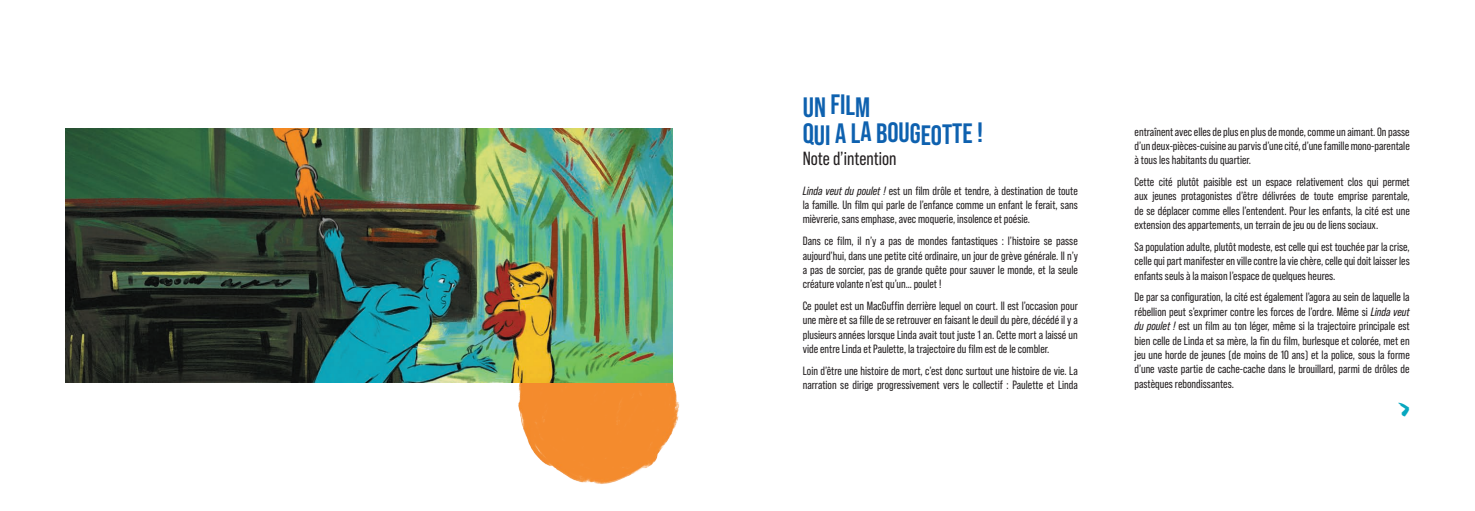
<style>
.page{position:relative;width:1475px;height:511px;background:#fff}
.page>*{position:absolute;margin:0;border:0;box-sizing:border-box;transform-origin:0 0}
.t1{font:italic 35px "Flood";color:#07a7bf;scale:.8 1}
.t2{font:700 28px "Bebas Neue Pro";color:#0e61af}
.t3{font:19px "Bebas Neue Pro";color:#231f20}
.t4{font:12px/14.4px "Bebas Neue Pro";color:#231f20;text-align:justify}
.s1{font-style:italic}
</style>
<div class="page">
<img style="left:494px;top:294px;width:186px;height:190px">
<img style="left:65px;top:128px;width:607px;height:254px">
<p class="t2" style="left:802px;top:90px;width:69px">UN FILM</p>
<p class="t2" style="left:802px;top:117px;width:182px">QUI A LA BOUGEOTTE !</p>
<p class="t3" style="left:802px;top:147px;width:95px">Note d’intention</p>
<p class="t4" style="left:802px;top:183px;width:276px"><span class="s1">Linda veut du poulet !</span> est un film drôle et tendre, à destination de toute la famille. Un film qui parle de l’enfance comme un enfant le ferait, sans mièvrerie, sans emphase, avec moquerie, insolence et poésie.</p>
<p class="t4" style="left:802px;top:233px;width:277px">Dans ce film, il n’y a pas de mondes fantastiques : l’histoire se passe aujourd’hui, dans une petite cité ordinaire, un jour de grève générale. Il n’y a pas de sorcier, pas de grande quête pour sauver le monde, et la seule créature volante n’est qu’un… poulet !</p>
<p class="t4" style="left:802px;top:298px;width:276px">Ce poulet est un MacGuffin derrière lequel on court. Il est l’occasion pour une mère et sa fille de se retrouver en faisant le deuil du père, décédé il y a plusieurs années lorsque Linda avait tout juste 1 an. Cette mort a laissé un vide entre Linda et Paulette, la trajectoire du film est de le combler.</p>
<p class="t4" style="left:802px;top:363px;width:277px">Loin d’être une histoire de mort, c’est donc surtout une histoire de vie. La narration se dirige progressivement vers le collectif : Paulette et Linda</p>
<p class="t4" style="left:1134px;top:124px;width:276px">entraînent avec elles de plus en plus de monde, comme un aimant. On passe d’un deux-pièces-cuisine au parvis d’une cité, d’une famille mono-parentale à tous les habitants du quartier.</p>
<p class="t4" style="left:1134px;top:174px;width:277px">Cette cité plutôt paisible est un espace relativement clos qui permet aux jeunes protagonistes d’être délivrées de toute emprise parentale, de se déplacer comme elles l’entendent. Pour les enfants, la cité est une extension des appartements, un terrain de jeu ou de liens sociaux.</p>
<p class="t4" style="left:1134px;top:239px;width:277px">Sa population adulte, plutôt modeste, est celle qui est touchée par la crise, celle qui part manifester en ville contre la vie chère, celle qui doit laisser les enfants seuls à la maison l’espace de quelques heures.</p>
<p class="t4" style="left:1134px;top:289px;width:277px">De par sa configuration, la cité est également l’agora au sein de laquelle la rébellion peut s’exprimer contre les forces de l’ordre. Même si <span class="s1">Linda veut du poulet !</span> est un film au ton léger, même si la trajectoire principale est bien celle de Linda et sa mère, la fin du film, burlesque et colorée, met en jeu une horde de jeunes (de moins de 10 ans) et la police, sous la forme d’une vaste partie de cache-cache dans le brouillard, parmi de drôles de pastèques rebondissantes.</p>
<p class="t1" style="left:1399px;top:387px;width:42px">&gt;</p>
</div>
